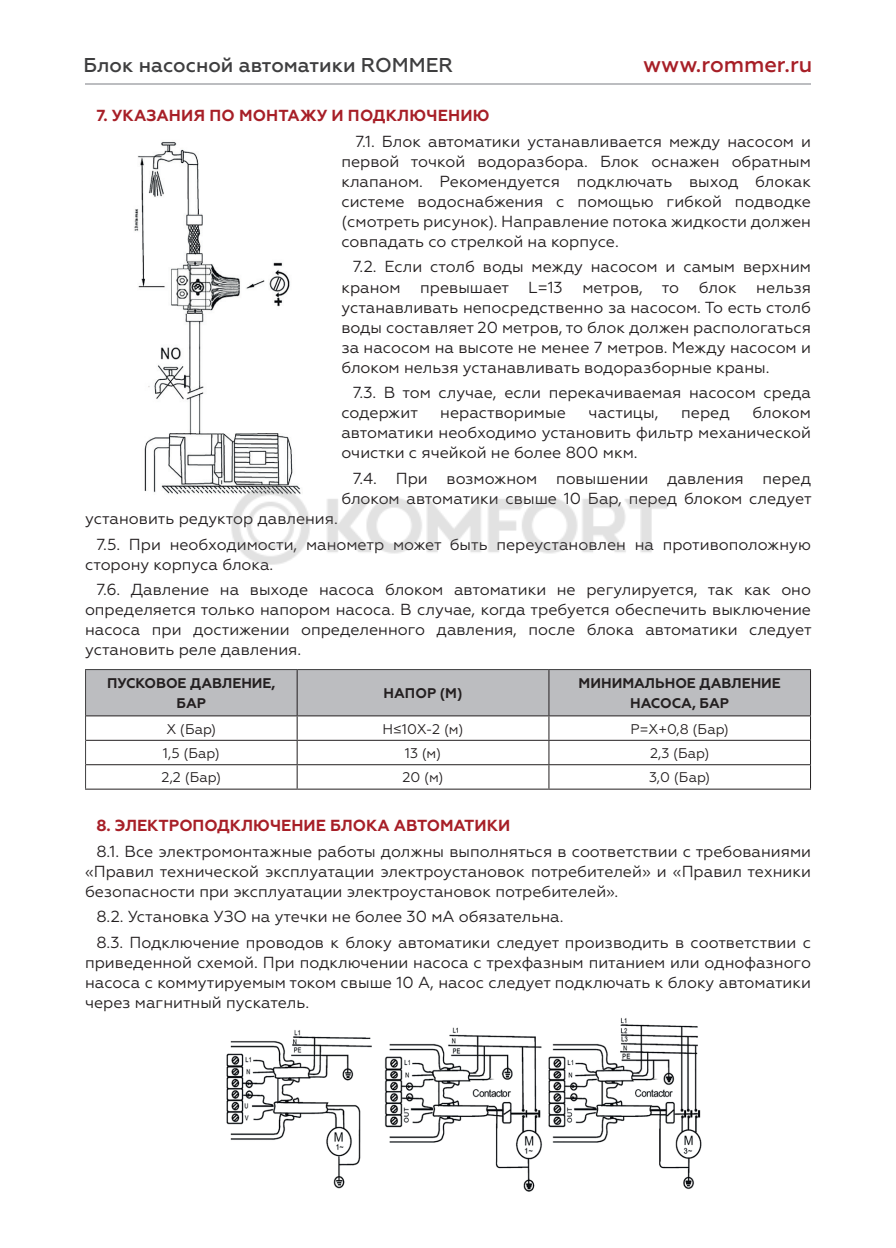
<style>
.page{position:relative;width:896px;height:1248px;background:#fff}
.page>*{position:absolute;margin:0;border:0;box-sizing:border-box;transform-origin:0 0}
.t1{font:500 22px "Geometria";color:#a71f27}
.t2{font:500 20px "Geometria";color:#3e3e3f}
.t3{font:16px/20px "Geometria";color:#231f20;text-align:justify}
.t4{font:700 16px "Geometria";color:#a71f27}
.t5{font:14px "Geometria";color:#231f20}
.t6{font:700 14px/20px "Geometria";color:#231f20;text-align:center}
</style>
<div class="page">
<hr style="left:85px;top:84px;width:726px;height:1px;background:#bcbdc0">
<img style="left:134px;top:141px;width:159px;height:354px">
<svg style="left:85px;top:669px;width:726px;height:119px"></svg>
<hr style="left:85px;top:788px;width:212px;height:1px;background:#231f20">
<hr style="left:297px;top:788px;width:252px;height:1px;background:#231f20">
<hr style="left:549px;top:788px;width:262px;height:1px;background:#231f20">
<hr style="left:85px;top:670px;width:1px;height:45px;background:#3e3e3f">
<hr style="left:548px;top:670px;width:1px;height:45px;background:#231f20">
<hr style="left:810px;top:670px;width:1px;height:45px;background:#231f20">
<hr style="left:86px;top:715px;width:211px;height:1px;background:#231f20">
<hr style="left:297px;top:715px;width:252px;height:1px;background:#231f20">
<hr style="left:549px;top:715px;width:262px;height:1px;background:#231f20">
<hr style="left:297px;top:669px;width:252px;height:1px;background:#3e3e3f">
<hr style="left:549px;top:669px;width:262px;height:1px;background:#3e3e3f">
<hr style="left:297px;top:670px;width:1px;height:45px;background:#231f20">
<img style="left:226px;top:1017px;width:476px;height:174px">
<img style="left:224px;top:476px;width:443px;height:89px">
<p class="t2" style="left:84px;top:54px;width:371px">Блок насосной автоматики ROMMER</p>
<h1 class="t1" style="left:643px;top:52px;width:171px">www.rommer.ru</h1>
<p class="t4" style="left:96px;top:106px;width:395px">7. УКАЗАНИЯ ПО МОНТАЖУ И ПОДКЛЮЧЕНИЮ</p>
<p class="t3" style="left:341px;top:131px;width:471px;text-indent:14px">7.1. Блок автоматики устанавливается между насосом и первой точкой водоразбора. Блок оснажен обратным клапаном. Рекомендуется подключать выход блокак системе водоснабжения с помощью гибкой подводке (смотреть рисунок). Направление потока жидкости должен совпадать со стрелкой на корпусе.</p>
<p class="t3" style="left:341px;top:257px;width:471px;text-indent:11px">7.2. Если столб воды между насосом и самым верхним краном превышает L=13 метров, то блок нельзя устанавливать непосредственно за насосом. То есть столб воды составляет 20 метров, то блок должен распологаться за насосом на высоте не менее 7 метров. Между насосом и блоком нельзя устанавливать водоразборные краны.</p>
<p class="t3" style="left:341px;top:382px;width:471px;text-indent:11px">7.3. В том случае, если перекачиваемая насосом среда содержит</p>
<p class="t3" style="left:341px;top:402px;width:471px;text-indent:411px">блоком автоматики необходимо установить фильтр механической очистки с ячейкой не более 800 мкм.</p>
<p class="t3" style="left:341px;top:468px;width:472px;text-align:right">7.4. При возможном повышении давления перед блоком автоматики свыше 10 Бар, перед блоком следует</p>
<p class="t3" style="left:96px;top:505px;width:716px;line-height:25.6px;text-indent:-11px">установить редуктор давления.<br>7.5. При необходимости, манометр может быть переустановлен на противоположную</p>
<p class="t3" style="left:96px;top:551px;width:716px;line-height:25.6px;text-indent:-11px">сторону корпуса блока.<br>7.6. Давление на выходе насоса блоком автоматики не регулируется, так как оно</p>
<p class="t3" style="left:85px;top:599px;width:728px">определяется только напором насоса. В случае, когда требуется обеспечить выключение насоса при достижении определенного давления, после блока автоматики следует установить реле давления.</p>
<p class="t6" style="left:107px;top:673px;width:170px">ПУСКОВОЕ ДАВЛЕНИЕ,<br>БАР</p>
<p class="t6" style="left:383px;top:683px;width:80px">НАПОР (М)</p>
<p class="t6" style="left:578px;top:673px;width:204px">МИНИМАЛЬНОЕ ДАВЛЕНИЕ<br>НАСОСА, БАР</p>
<p class="t5" style="left:166px;top:720px;width:52px">X (Бар)</p>
<p class="t5" style="left:382px;top:720px;width:83px">H≤10X-2 (м)</p>
<p class="t5" style="left:630px;top:720px;width:100px">Р=X+0,8 (Бар)</p>
<p class="t5" style="left:163px;top:745px;width:58px">1,5 (Бар)</p>
<p class="t5" style="left:405px;top:745px;width:38px">13 (м)</p>
<p class="t5" style="left:650px;top:745px;width:61px">2,3 (Бар)</p>
<p class="t5" style="left:162px;top:769px;width:61px">2,2 (Бар)</p>
<p class="t5" style="left:402px;top:769px;width:43px">20 (м)</p>
<p class="t5" style="left:649px;top:769px;width:63px">3,0 (Бар)</p>
<p class="t4" style="left:96px;top:815px;width:415px">8. ЭЛЕКТРОПОДКЛЮЧЕНИЕ БЛОКА АВТОМАТИКИ</p>
<p class="t3" style="left:85px;top:841px;width:727px;text-indent:11px">8.1. Все электромонтажные работы должны выполняться в соответствии с требованиями «Правил технической эксплуатации электроустановок потребителей» и «Правил техники безопасности при эксплуатации электроустановок потребителей».</p>
<p class="t3" style="left:96px;top:903px;width:716px;line-height:25.6px">8.2. Установка УЗО на утечки не более 30 мА обязательна.<br>8.3. Подключение проводов к блоку автоматики следует производить в соответствии с</p>
<p class="t3" style="left:85px;top:952px;width:727px">приведенной схемой. При подключении насоса с трехфазным питанием или однофазного насоса с коммутируемым током свыше 10 А, насос следует подключать к блоку автоматики через магнитный пускатель.</p>
<p class="t3" style="left:440px;top:402px;width:127px">нерастворимые</p>
<p class="t3" style="left:588px;top:402px;width:71px">частицы,</p>
<p class="t3" style="left:681px;top:402px;width:50px">перед</p>
</div>
